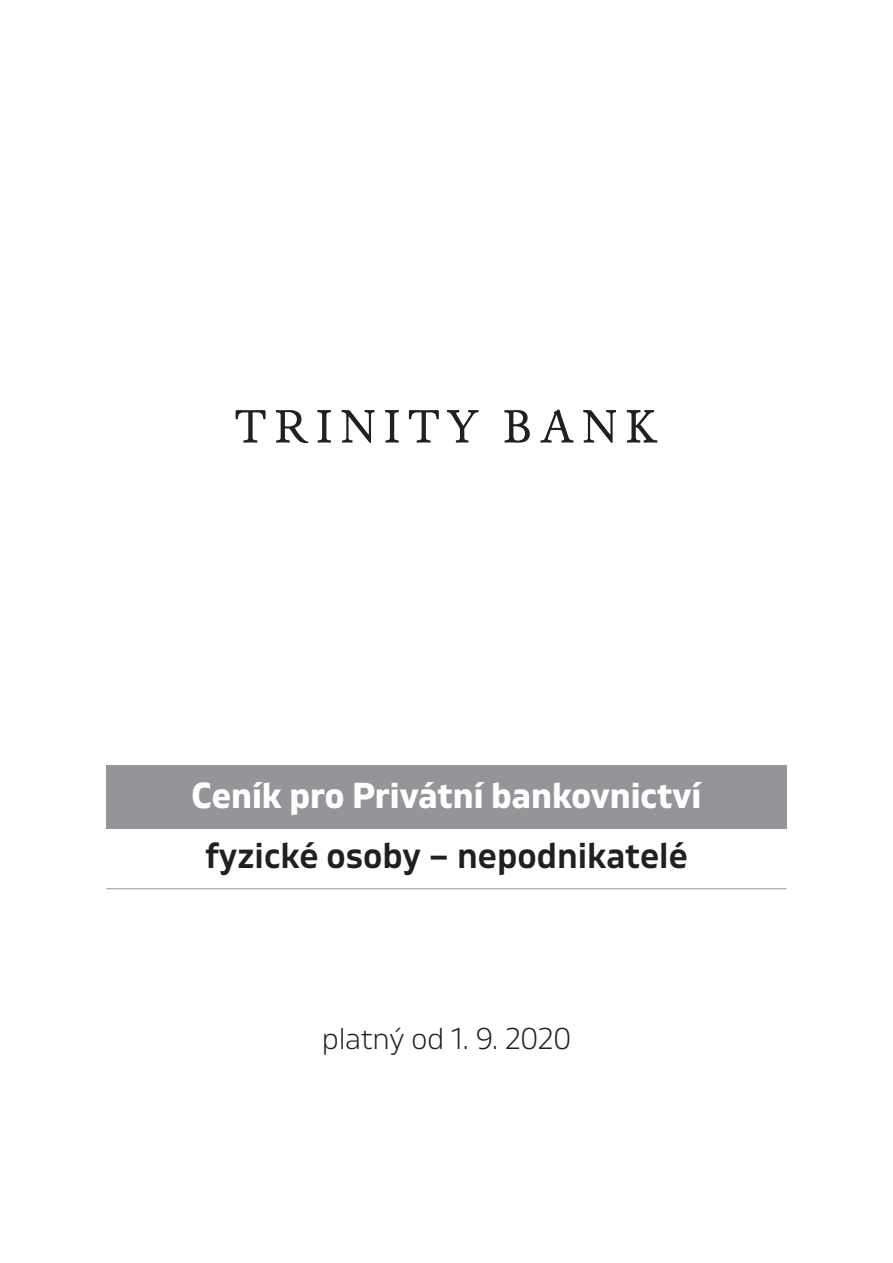
<style>
.page{position:relative;width:893px;height:1263px;background:#fff}
.page>*{position:absolute;margin:0;border:0;box-sizing:border-box;transform-origin:0 0}
.t1{font:700 36px "Gilam";color:#fff}
.t2{font:600 36px "Gilam";color:#231f20}
.t3{font:300 30px "Gilam";color:#231f20}
</style>
<div class="page">
<div style="left:106px;top:765px;width:681px;height:64px;background:#939598"></div>
<svg style="left:504px;top:409px;width:153px;height:34px"></svg>
<svg style="left:236px;top:410px;width:243px;height:33px"></svg>
<hr style="left:106px;top:888px;width:681px;height:1px;background:#939598">
<p class="t1" style="left:191px;top:769px;width:511px">Ceník pro Privátní bankovnictví</p>
<p class="t2" style="left:205px;top:829px;width:484px">fyzické osoby – nepodnikatelé</p>
<p class="t3" style="left:322px;top:1016px;width:251px">platný od 1. 9. 2020</p>
</div>
